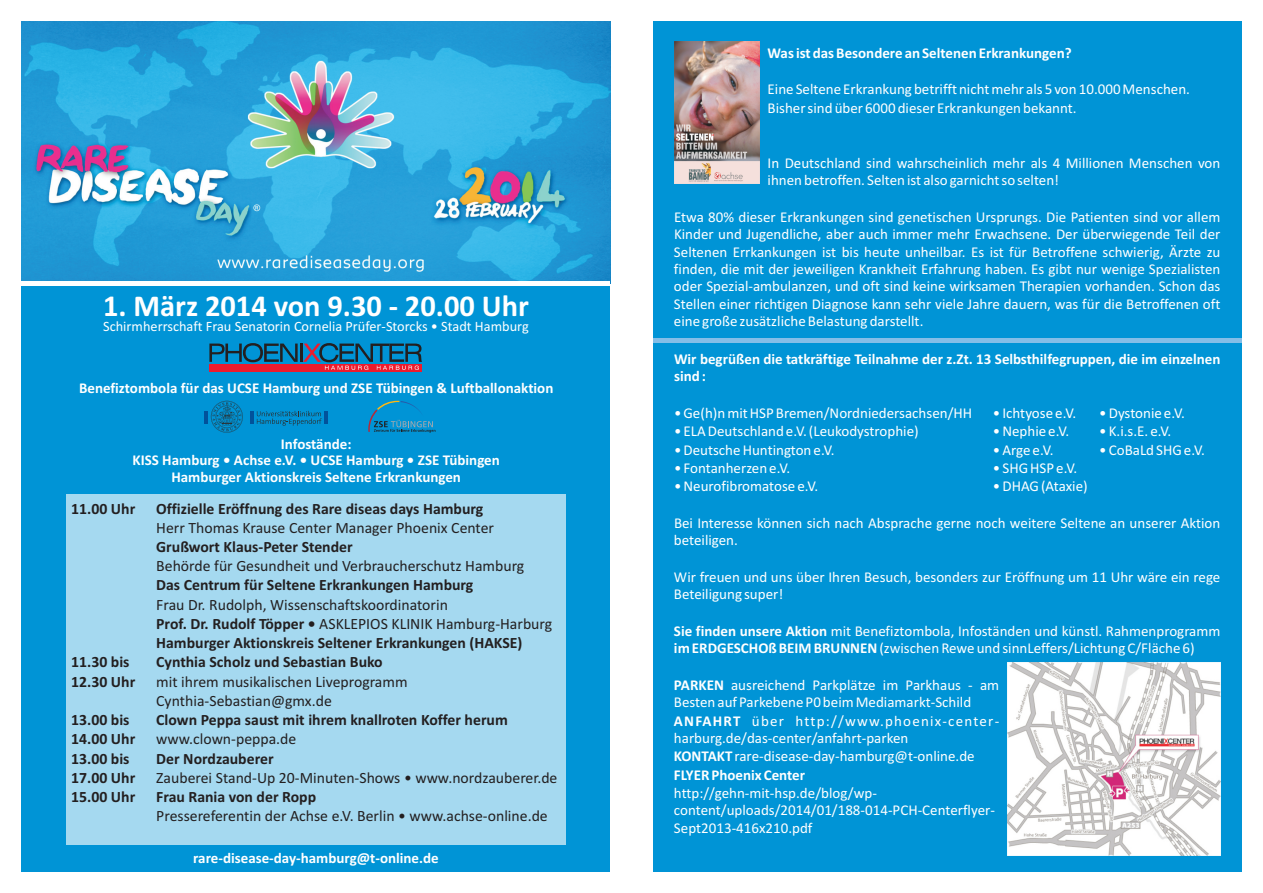
<style>
.page{position:relative;width:1263px;height:893px;background:#fff}
.page>*{position:absolute;margin:0;border:0;box-sizing:border-box;transform-origin:0 0}
.t1{font:700 30.45px "Calibri";color:#fff}
.t2{font:15.75px/19.2px "Calibri";color:#231f20}
.t3{font:700 15.75px "Calibri";color:#231f20}
.t4{font:15px/17.4px "Calibri";color:#fff}
.t5{font:700 15px/16.5px "Calibri";color:#fff;text-align:center}
.t6{font:14.4px "Calibri";color:#fff}
.s1{font-weight:700}
</style>
<div class="page">
<div style="left:21px;top:21px;width:589px;height:851px;background:#0094d6"></div>
<div style="left:66px;top:494px;width:500px;height:351px;background:#a5d9f0"></div>
<img style="left:21px;top:21px;width:589px;height:260px">
<hr style="left:21px;top:281px;width:589px;height:4px;background:#fff">
<div style="left:209px;top:364px;width:213px;height:7px;background:#ee1b2d"></div>
<svg style="left:209px;top:343px;width:213px;height:27px"></svg>
<svg style="left:368px;top:401px;width:67px;height:32px"></svg>
<svg style="left:204px;top:401px;width:39px;height:32px"></svg>
<svg style="left:250px;top:411px;width:72px;height:15px"></svg>
<hr style="left:324px;top:411px;width:4px;height:13px;background:#01529b">
<div style="left:653px;top:21px;width:589px;height:851px;background:#0094d6"></div>
<img style="left:1008px;top:663px;width:212px;height:192px">
<img style="left:674px;top:42px;width:85px;height:142px">
<hr style="left:653px;top:338px;width:589px;height:4px;background:#84bee7">
<h1 class="t1" style="left:103px;top:293px;width:427px">1. März 2014 von 9.30 - 20.00 Uhr</h1>
<p class="t6" style="left:103px;top:320px;width:427px">Schirmherrschaft Frau Senatorin Cornelia Prüfer-Storcks • Stadt Hamburg</p>
<p class="t5" style="left:79px;top:381px;width:476px">Benefiztombola für das UCSE Hamburg und ZSE Tübingen &amp; Luftballonaktion</p>
<p class="t5" style="left:132px;top:437px;width:369px">Infostände:<br>KISS Hamburg • Achse e.V. • UCSE Hamburg • ZSE Tübingen<br>Hamburger Aktionskreis Seltene Erkrankungen</p>
<p class="t3" style="left:71px;top:502px;width:66px">11.00 Uhr</p>
<p class="t3" style="left:156px;top:502px;width:329px">Offizielle Eröffnung des Rare diseas days Hamburg</p>
<p class="t2" style="left:156px;top:519px;width:339px">Herr Thomas Krause Center Manager Phoenix Center</p>
<p class="t3" style="left:156px;top:540px;width:198px">Grußwort Klaus-Peter Stender</p>
<p class="t2" style="left:156px;top:558px;width:370px">Behörde für Gesundheit und Verbraucherschutz Hamburg</p>
<p class="t3" style="left:156px;top:579px;width:319px">Das Centrum für Seltene Erkrankungen Hamburg</p>
<p class="t2" style="left:156px;top:596px;width:397px">Frau Dr. Rudolph, Wissenschaftskoordinatorin<br><span class="s1">Prof. Dr. Rudolf Töpper •</span> ASKLEPIOS KLINIK Hamburg-Harburg<br><span class="s1">Hamburger Aktionskreis Seltener Erkrankungen (HAKSE)</span></p>
<p class="t3" style="left:71px;top:656px;width:60px">11.30 bis</p>
<p class="t3" style="left:156px;top:656px;width:228px">Cynthia Scholz und Sebastian Buko</p>
<p class="t3" style="left:71px;top:675px;width:66px">12.30 Uhr</p>
<p class="t2" style="left:156px;top:673px;width:253px">mit ihrem musikalischen Liveprogramm<br>Cynthia-Sebastian@gmx.de</p>
<p class="t3" style="left:71px;top:713px;width:60px">13.00 bis</p>
<p class="t3" style="left:156px;top:713px;width:353px">Clown Peppa saust mit ihrem knallroten Koffer herum</p>
<p class="t3" style="left:71px;top:732px;width:66px">14.00 Uhr</p>
<p class="t2" style="left:156px;top:731px;width:142px">www.clown-peppa.de</p>
<p class="t3" style="left:71px;top:752px;width:60px">13.00 bis</p>
<p class="t3" style="left:156px;top:752px;width:119px">Der Nordzauberer</p>
<p class="t3" style="left:71px;top:771px;width:66px">17.00 Uhr</p>
<p class="t2" style="left:156px;top:769px;width:403px">Zauberei Stand-Up 20-Minuten-Shows • www.nordzauberer.de</p>
<p class="t3" style="left:71px;top:790px;width:66px">15.00 Uhr</p>
<p class="t3" style="left:156px;top:790px;width:161px">Frau Rania von der Ropp</p>
<p class="t2" style="left:156px;top:808px;width:393px">Pressereferentin der Achse e.V. Berlin • www.achse-online.de</p>
<p class="t5" style="left:193px;top:851px;width:247px">rare-disease-day-hamburg@t-online.de</p>
<p class="t5" style="left:767px;top:46px;width:306px">Was ist das Besondere an Seltenen Erkrankungen?</p>
<p class="t4" style="left:767px;top:82px;width:424px;line-height:18.3px">Eine Seltene Erkrankung betrifft nicht mehr als 5 von 10.000 Menschen.<br>Bisher sind über 6000 dieser Erkrankungen bekannt.</p>
<p class="t4" style="left:767px;top:155px;width:454px">In Deutschland sind wahrscheinlich mehr als 4 Millionen Menschen von ihnen betroffen. Selten ist also garnicht so selten!</p>
<p class="t4" style="left:674px;top:209px;width:548px;text-align:justify">Etwa 80% dieser Erkrankungen sind genetischen Ursprungs. Die Patienten sind vor allem Kinder und Jugendliche, aber auch immer mehr Erwachsene. Der überwiegende Teil der Seltenen Errkankungen ist bis heute unheilbar. Es ist für Betroffene schwierig, Ärzte zu finden, die mit der jeweiligen Krankheit Erfahrung haben. Es gibt nur wenige Spezialisten oder Spezial-ambulanzen, und oft sind keine wirksamen Therapien vorhanden. Schon das Stellen einer richtigen Diagnose kann sehr viele Jahre dauern, was für die Betroffenen oft eine große zusätzliche Belastung darstellt.</p>
<p class="t5" style="left:674px;top:352px;width:548px;line-height:17.4px;text-align:left">Wir begrüßen die tatkräftige Teilnahme der z.Zt. 13 Selbsthilfegruppen, die im einzelnen sind :</p>
<p class="t4" style="left:674px;top:406px;width:300px">• Ge(h)n mit HSP Bremen/Nordniedersachsen/HH</p>
<p class="t4" style="left:993px;top:406px;width:85px">• Ichtyose e.V.</p>
<p class="t4" style="left:1099px;top:406px;width:87px">• Dystonie e.V.</p>
<p class="t4" style="left:674px;top:424px;width:246px">• ELA Deutschland e.V. (Leukodystrophie)</p>
<p class="t4" style="left:993px;top:424px;width:78px">• Nephie e.V.</p>
<p class="t4" style="left:1099px;top:424px;width:74px">• K.i.s.E. e.V.</p>
<p class="t4" style="left:674px;top:442px;width:162px">• Deutsche Huntington e.V.</p>
<p class="t4" style="left:993px;top:442px;width:62px">• Arge e.V.</p>
<p class="t4" style="left:1099px;top:442px;width:107px">• CoBaLd SHG e.V.</p>
<p class="t4" style="left:674px;top:461px;width:118px">• Fontanherzen e.V.</p>
<p class="t4" style="left:993px;top:461px;width:86px">• SHG HSP e.V.</p>
<p class="t4" style="left:674px;top:479px;width:146px">• Neurofibromatose e.V.</p>
<p class="t4" style="left:993px;top:479px;width:96px">• DHAG (Ataxie)</p>
<p class="t4" style="left:674px;top:515px;width:548px">Bei Interesse können sich nach Absprache gerne noch weitere Seltene an unserer Aktion beteiligen.</p>
<p class="t4" style="left:674px;top:569px;width:548px">Wir freuen und uns über Ihren Besuch, besonders zur Eröffnung um 11 Uhr wäre ein rege<br>Beteiligung super!</p>
<p class="t4" style="left:674px;top:623px;width:548px"><span class="s1">Sie finden unsere Aktion</span> mit Benefiztombola, Infoständen und künstl. Rahmenprogramm <span class="s1">im ERDGESCHOß BEIM BRUNNEN</span>(zwischen Rewe und sinnLeffers/Lichtung C/Fläche 6)</p>
<p class="t4" style="left:674px;top:677px;width:327px;line-height:18px"><span class="s1">PARKEN</span> ausreichend Parkplätze im Parkhaus - am Besten auf Parkebene P0 beim Mediamarkt-Schild <span class="s1">ANFAHRT</span> über http://www.phoenix-center&shy;harburg.de/das-center/anfahrt-parken<br><span class="s1">KONTAKT</span> rare-disease-day-hamburg@t-online.de <span class="s1">FLYER Phoenix Center</span></p>
<p class="t4" style="left:674px;top:786px;width:322px">http://gehn-mit-hsp.de/blog/wp&shy;content/uploads/2014/01/188-014-PCH-Centerflyer-<br>Sept2013-416x210.pdf</p>
</div>
